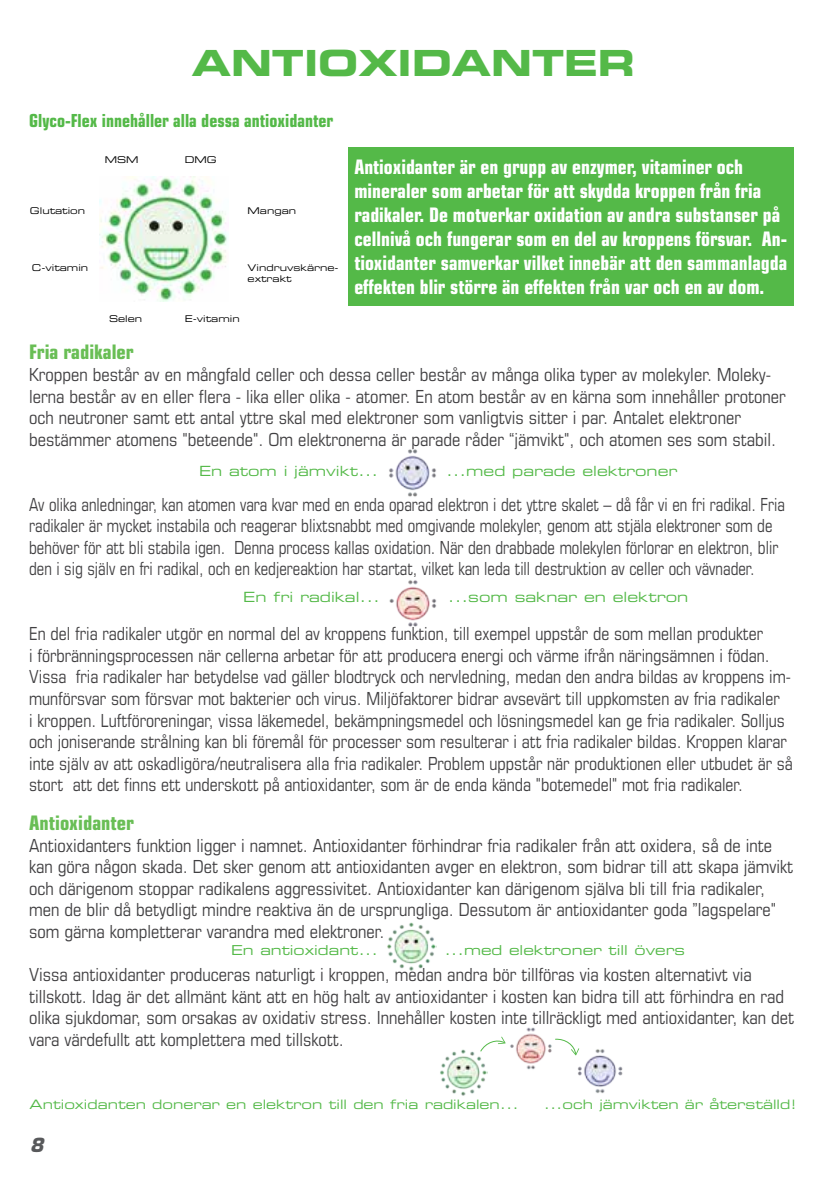
<style>
.page{position:relative;width:840px;height:1191px;background:#fff}
.page>*{position:absolute;margin:0;border:0;box-sizing:border-box;transform-origin:0 0}
.t1{font:36px "Eurostile LT Std Bold Ex 2";color:#54b948}
.t2{font:700 condensed 20px/24px "Eurostile LT Std";color:#fff;scale:.96 1}
.t3{font:700 condensed 20px "Eurostile LT Std";color:#69be55}
.t4{font:italic 700 19px "Eurostile LT Std";color:#58595b}
.t5{font:condensed 18px/21.6px "Eurostile LT Std";color:#414042}
.t6{font:condensed 18px/21.6px "Eurostile LT Std";color:#414042;scale:.96 1}
.t7{font:condensed 18px/21.6px "Eurostile LT Std";color:#414042;scale:.9 1}
.t8{font:700 condensed 18px "Eurostile LT Std";color:#54b948;scale:.96 1}
.t9{font:14px "Eurostile LT Std Ex 2";color:#54b948}
.t10{font:13.8px "Eurostile LT Std Ex 2";color:#54b948}
.t11{font:13px "Eurostile LT Std Ex 2";color:#54b948}
.t12{font:9.2px/11.2px "Eurostile LT Std Ex 2";color:#000}
</style>
<div class="page">
<img style="left:99px;top:176px;width:129px;height:125px">
<div style="left:348px;top:147px;width:445px;height:159px;background:#54b948"></div>
<img style="left:389px;top:449px;width:47px;height:48px">
<img style="left:389px;top:580px;width:48px;height:47px">
<img style="left:387px;top:922px;width:49px;height:49px">
<img style="left:440px;top:1049px;width:47px;height:47px">
<img style="left:575px;top:1048px;width:48px;height:45px">
<img style="left:510px;top:1027px;width:42px;height:43px">
<svg style="left:479px;top:1036px;width:26px;height:16px"></svg>
<svg style="left:555px;top:1038px;width:24px;height:17px"></svg>
<h1 class="t1" style="left:192px;top:38px;width:444px">ANTIOXIDANTER</h1>
<p class="t8" style="left:29px;top:109px;width:318px">Glyco-Flex innehåller alla dessa antioxidanter</p>
<p class="t12" style="left:30px;top:205px;width:57px">Glutation</p>
<p class="t12" style="left:105px;top:154px;width:35px">MSM</p>
<p class="t12" style="left:185px;top:154px;width:33px">DMG</p>
<p class="t12" style="left:247px;top:205px;width:50px">Mangan</p>
<p class="t12" style="left:32px;top:262px;width:58px">C-vitamin</p>
<p class="t12" style="left:247px;top:262px;width:93px">Vindruvskärne&shy;extrakt</p>
<p class="t12" style="left:109px;top:313px;width:35px">Selen</p>
<p class="t12" style="left:185px;top:313px;width:56px">E-vitamin</p>
<p class="t2" style="left:354px;top:155px;width:452px">Antioxidanter är en grupp av enzymer, vitaminer och mineraler som arbetar för att skydda kroppen från fria radikaler. De motverkar oxidation av andra substanser på cellnivå och fungerar som en del av kroppens försvar. An&shy;tioxidanter samverkar vilket innebär att den sammanlagda effekten blir större än effekten från var och en av dom.</p>
<p class="t3" style="left:29px;top:340px;width:106px">Fria radikaler</p>
<p class="t5" style="left:29px;top:363px;width:757px">Kroppen består av en mångfald celler och dessa celler består av många olika typer av molekyler. Moleky&shy;lerna består av en eller flera - lika eller olika - atomer. En atom består av en kärna som innehåller protoner och neutroner samt ett antal yttre skal med elektroner som vanligtvis sitter i par. Antalet elektroner bestämmer atomens "beteende". Om elektronerna är parade råder “jämvikt", och atomen ses som stabil.</p>
<p class="t9" style="left:199px;top:461px;width:181px">En atom i jämvikt...</p>
<p class="t9" style="left:446px;top:461px;width:233px">...med parade elektroner</p>
<p class="t7" style="left:29px;top:493px;width:840px">Av olika anledningar, kan atomen vara kvar med en enda oparad elektron i det yttre skalet – då får vi en fri radikal. Fria radikaler är mycket instabila och reagerar blixtsnabbt med omgivande molekyler, genom att stjäla elektroner som de behöver för att bli stabila igen. Denna process kallas oxidation. När den drabbade molekylen förlorar en elektron, blir den i sig själv en fri radikal, och en kedjereaktion har startat, vilket kan leda till destruktion av celler och vävnader.</p>
<p class="t9" style="left:243px;top:587px;width:138px">En fri radikal...</p>
<p class="t9" style="left:447px;top:587px;width:242px">...som saknar en elektron</p>
<p class="t6" style="left:29px;top:622px;width:796px">En del fria radikaler utgör en normal del av kroppens funktion, till exempel uppstår de som mellan produkter<br>i förbränningsprocessen när cellerna arbetar för att producera energi och värme ifrån näringsämnen i födan.<br>Vissa fria radikaler har betydelse vad gäller blodtryck och nervledning, medan den andra bildas av kroppens im&shy;munförsvar som försvar mot bakterier och virus. Miljöfaktorer bidrar avsevärt till uppkomsten av fria radikaler<br>i kroppen. Luftföroreningar, vissa läkemedel, bekämpningsmedel och lösningsmedel kan ge fria radikaler. Solljus och joniserande strålning kan bli föremål för processer som resulterar i att fria radikaler bildas. Kroppen klarar inte själv av att oskadligöra/neutralisera alla fria radikaler. Problem uppstår när produktionen eller utbudet är så stort att det finns ett underskott på antioxidanter, som är de enda kända "botemedel" mot fria radikaler.</p>
<p class="t3" style="left:29px;top:810px;width:106px">Antioxidanter</p>
<p class="t5" style="left:29px;top:834px;width:765px">Antioxidanters funktion ligger i namnet. Antioxidanter förhindrar fria radikaler från att oxidera, så de inte kan göra någon skada. Det sker genom att antioxidanten avger en elektron, som bidrar till att skapa jämvikt och därigenom stoppar radikalens aggressivitet. Antioxidanter kan därigenom själva bli till fria radikaler, men de blir då betydligt mindre reaktiva än de ursprungliga. Dessutom är antioxidanter goda ”lagspelare" som gärna kompletterar varandra med elektroner.</p>
<p class="t5" style="left:29px;top:963px;width:766px">Vissa antioxidanter produceras naturligt i kroppen, medan andra bör tillföras via kosten alternativt via tillskott. Idag är det allmänt känt att en hög halt av antioxidanter i kosten kan bidra till att förhindra en rad olika sjukdomar, som orsakas av oxidativ stress. Innehåller kosten inte tillräckligt med antioxidanter, kan det vara värdefullt att komplettera med tillskott.</p>
<p class="t10" style="left:231px;top:940px;width:149px">En antioxidant...</p>
<p class="t10" style="left:444px;top:940px;width:242px">...med elektroner till övers</p>
<p class="t11" style="left:30px;top:1095px;width:490px">Antioxidanten donerar en elektron till den fria radikalen...</p>
<p class="t11" style="left:543px;top:1095px;width:254px">...och jämvikten är återställd!</p>
<p class="t4" style="left:30px;top:1133px;width:15px">8</p>
</div>
